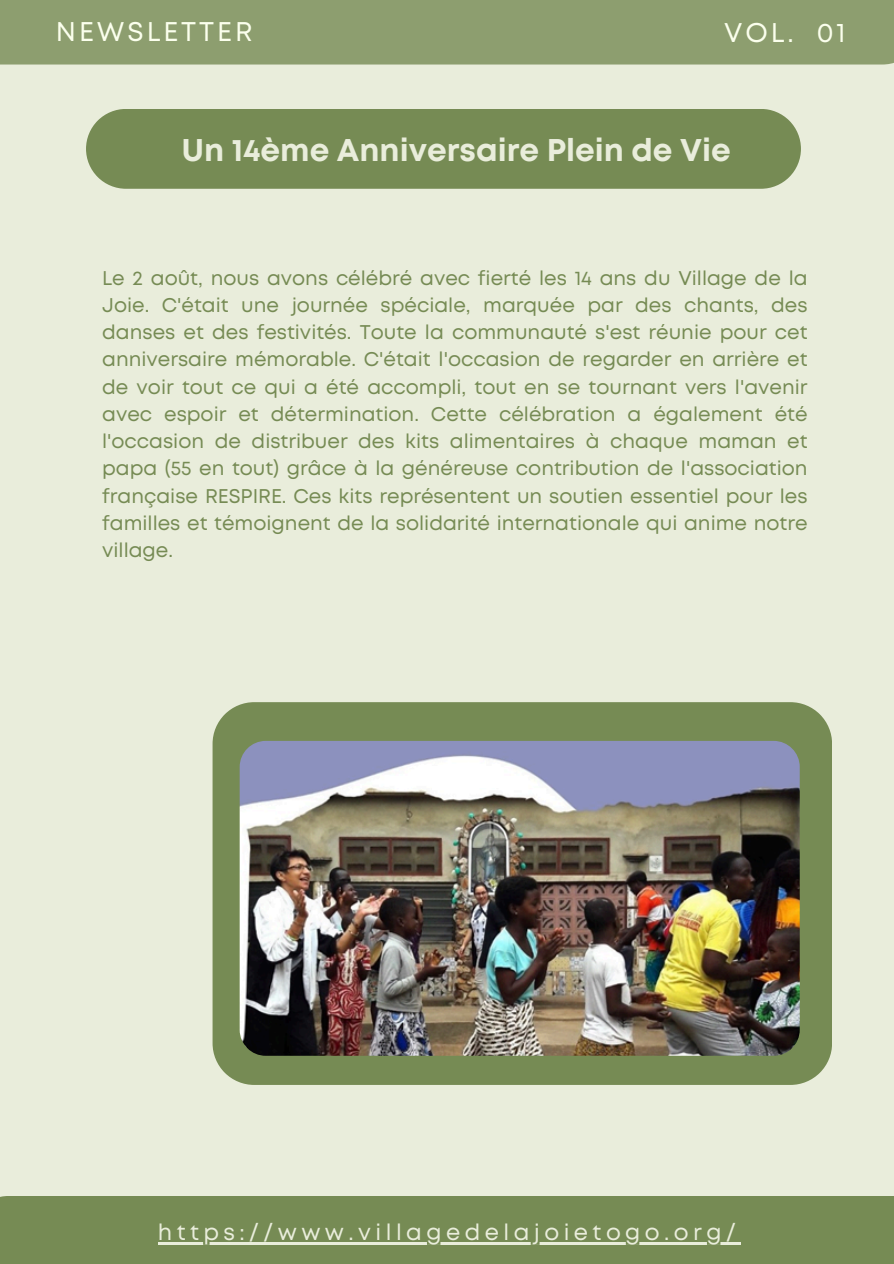
<style>
.page{position:relative;width:894px;height:1264px;background:#fff}
.page>*{position:absolute;margin:0;border:0;box-sizing:border-box;transform-origin:0 0}
.t1{font:700 31.35px "Mont";color:#e9eddb}
.t2{font:27px "Mont";letter-spacing:.11em;color:#fbffed}
.t3{font:22.5px "Mont";letter-spacing:.2em;color:#e9eddb}
.t4{font:19.8px/27.3px "Mont";color:#768b54;text-align:justify}
</style>
<div class="page">
<div style="left:0;top:0;width:893px;height:1263px;background:#e9eddb"></div>
<div style="left:86px;top:109px;width:714px;height:80px;background:#768b54"></div>
<div style="left:0;top:1195px;width:893px;height:68px;background:#768b54"></div>
<div style="left:0;top:0;width:893px;height:64px;background:#8d9e6f"></div>
<div style="left:212px;top:702px;width:619px;height:382px;background:#768b54"></div>
<img style="left:239px;top:741px;width:560px;height:314px;border-radius:26px">
<hr style="left:158px;top:1241px;width:582px;height:3px;background:#e9eddb">
<h2 class="t2" style="left:56px;top:22px;width:198px">NEWSLETTER</h2>
<h1 class="t2" style="left:723px;top:23px;width:123px">VOL. 01</h1>
<p class="t1" style="left:181px;top:138px;width:550px">Un 14ème Anniversaire Plein de Vie</p>
<h3 class="t4" style="left:102px;top:265px;width:706px">Le 2 août, nous avons célébré avec fierté les 14 ans du Village de la Joie. C'était une journée spéciale, marquée par des chants, des danses et des festivités. Toute la communauté s'est réunie pour cet anniversaire mémorable. C'était l'occasion de regarder en arrière et de voir tout ce qui a été accompli, tout en se tournant vers l'avenir avec espoir et détermination. Cette célébration a également été l'occasion de distribuer des kits alimentaires à chaque maman et papa (55 en tout) grâce à la généreuse contribution de l'association française RESPIRE. Ces kits représentent un soutien essentiel pour les familles et témoignent de la solidarité internationale qui anime notre village.</h3>
<p class="t3" style="left:158px;top:1223px;width:579px">https://www.villagedelajoietogo.org/</p>
</div>
